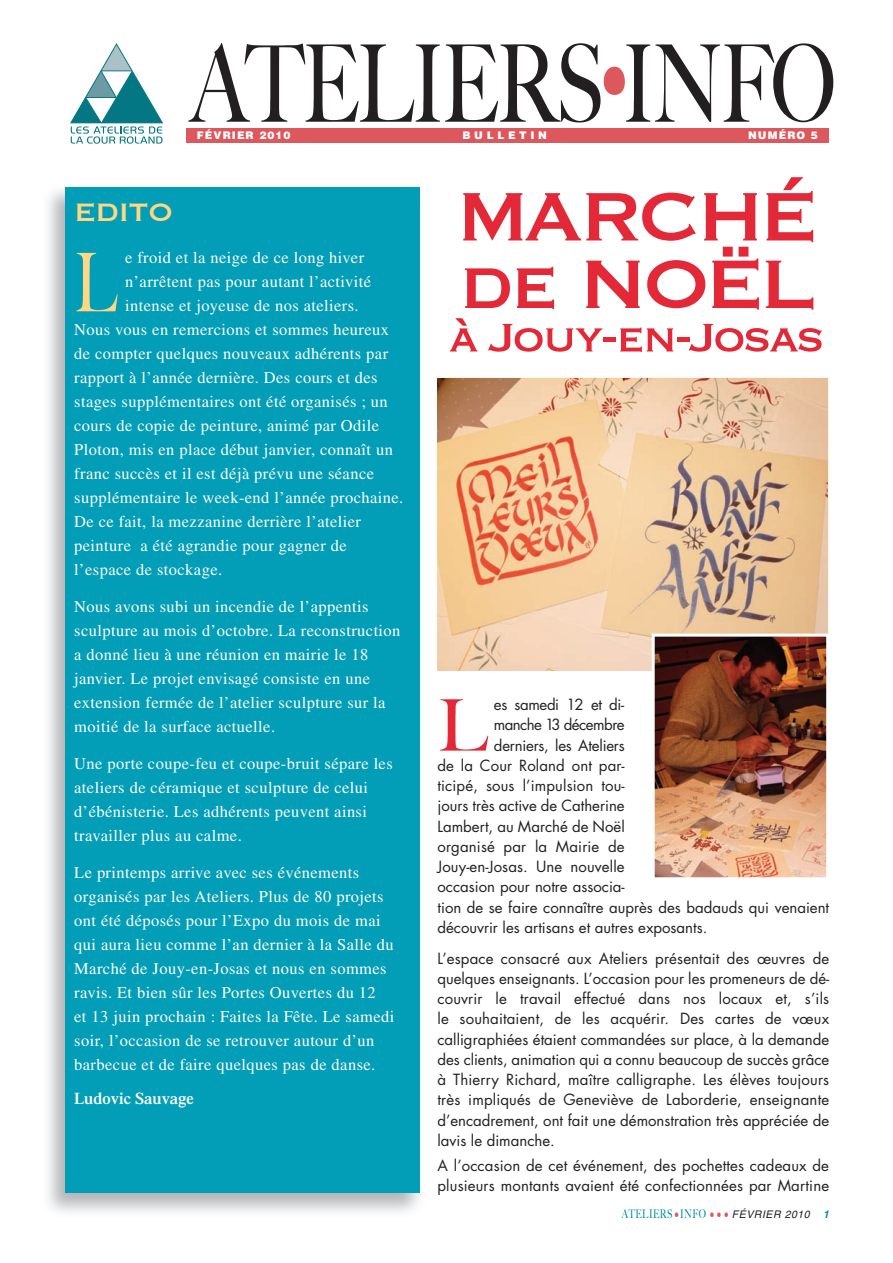
<style>
.page{position:relative;width:893px;height:1263px;background:#fff}
.page>*{position:absolute;margin:0;border:0;box-sizing:border-box;transform-origin:0 0}
.t1{font:500 240px "Big Caslon";color:#dc585c;scale:.75 1}
.t2{font:500 107.25px "Big Caslon";letter-spacing:-.025em;color:#231f20;scale:.75 1}
.t3{font:90px/67.5px "Copperplate";letter-spacing:-.075em;color:#e32938}
.t4{font:500 81.15px "Big Caslon";color:#fed786;scale:.75 1}
.t5{font:500 71.25px "Big Caslon";color:#e32938}
.t6{font:52.5px "Copperplate";letter-spacing:-.05em;color:#e32938}
.t7{font:500 39px "Big Caslon";color:#dc585c;scale:.75 1}
.t8{font:33px "Copperplate";letter-spacing:-.025em;color:#fed786}
.t9{font:16.5px/24px "Times";letter-spacing:.025em;color:#fff}
.t10{font:600 16.5px "Times";color:#fff}
.t11{font:15px/20.2px "Futura";color:#231f20;text-align:justify}
.t12{font:15px "Futura";letter-spacing:-.035em;color:#231f20}
.t13{font:15px "Futura";letter-spacing:-.025em;color:#231f20}
.t14{font:500 12px "Big Caslon";letter-spacing:.05em;color:#0089a5;scale:.75 1}
.t15{font:900 10.5px "Helvetica";letter-spacing:.1em;color:#fff}
.t16{font:italic 10.5px "Helvetica";letter-spacing:.055em;color:#231f20}
.t17{font:900 10.5px "Helvetica";letter-spacing:.35em;color:#fff}
.t18{font:italic 700 10.5px "Helvetica";color:#0089a5}
</style>
<div class="page">
<img style="left:437px;top:379px;width:391px;height:292px">
<div style="left:65px;top:187px;width:355px;height:1006px;background:#029db6"></div>
<svg style="left:71px;top:44px;width:92px;height:100px"></svg>
<div style="left:186px;top:128px;width:643px;height:15px;background:#dc585c"></div>
<img style="left:656px;top:638px;width:169px;height:238px">
<div style="left:652px;top:634px;width:177px;height:246px;border:3px solid #fff"></div>
<h2 class="t2" style="left:191px;top:22px;width:861px">ATELIERS INFO</h2>
<h1 class="t1" style="left:592px;top:-129px;width:60px">.</h1>
<p class="t15" style="left:197px;top:130px;width:95px">FÉVRIER 2010</p>
<p class="t17" style="left:462px;top:130px;width:86px">BULLETIN</p>
<p class="t15" style="left:748px;top:130px;width:71px">NUMÉRO 5</p>
<h3 class="t3" style="left:455px;top:177px;width:365px">MARCHÉ de NOËL</h3>
<h3 class="t6" style="left:449px;top:304px;width:378px">à Jouy-en-Josas</h3>
<h3 class="t8" style="left:74px;top:191px;width:101px">EDITO</h3>
<h3 class="t4" style="left:74px;top:235px;width:59px">L</h3>
<p class="t9" style="left:125px;top:247px;width:241px">e froid et la neige de ce long hiver</p>
<p class="t9" style="left:125px;top:271px;width:248px">n’arrêtent pas pour autant l’activité</p>
<p class="t9" style="left:125px;top:295px;width:235px">intense et joyeuse de nos ateliers.</p>
<p class="t9" style="left:74px;top:319px;width:316px">Nous vous en remercions et sommes heureux</p>
<p class="t9" style="left:74px;top:343px;width:315px">de compter quelques nouveaux adhérents par</p>
<p class="t9" style="left:74px;top:367px;width:305px">rapport à l’année dernière. Des cours et des</p>
<p class="t9" style="left:74px;top:391px;width:315px">stages supplémentaires ont été organisés ; un</p>
<p class="t9" style="left:74px;top:415px;width:306px">cours de copie de peinture, animé par Odile</p>
<p class="t9" style="left:74px;top:439px;width:320px">Ploton, mis en place début janvier, connaît un</p>
<p class="t9" style="left:74px;top:464px;width:301px">franc succès et il est déjà prévu une séance</p>
<p class="t9" style="left:74px;top:488px;width:331px">supplémentaire le week-end l’année prochaine.</p>
<p class="t9" style="left:74px;top:512px;width:288px">De ce fait, la mezzanine derrière l’atelier</p>
<p class="t9" style="left:74px;top:536px;width:274px">peinture a été agrandie pour gagner de</p>
<p class="t9" style="left:74px;top:560px;width:149px">l’espace de stockage.</p>
<p class="t9" style="left:74px;top:596px;width:328px">Nous avons subi un incendie de l’appentis sculpture au mois d’octobre. La reconstruction a donné lieu à une réunion en mairie le 18 janvier. Le projet envisagé consiste en une extension fermée de l’atelier sculpture sur la moitié de la surface actuelle.</p>
<p class="t9" style="left:74px;top:753px;width:320px">Une porte coupe-feu et coupe-bruit sépare les ateliers de céramique et sculpture de celui d’ébénisterie. Les adhérents peuvent ainsi travailler plus au calme.</p>
<p class="t9" style="left:74px;top:862px;width:322px">Le printemps arrive avec ses événements organisés par les Ateliers. Plus de 80 projets ont été déposés pour l’Expo du mois de mai qui aura lieu comme l’an dernier à la Salle du Marché de Jouy-en-Josas et nous en sommes ravis. Et bien sûr les Portes Ouvertes du 12<br>et 13 juin prochain : Faites la Fête. Le samedi soir, l’occasion de se retrouver autour d’un barbecue et de faire quelques pas de danse.</p>
<p class="t10" style="left:74px;top:1092px;width:121px">Ludovic Sauvage</p>
<h3 class="t5" style="left:437px;top:684px;width:52px">L</h3>
<p class="t13" style="left:494px;top:698px;width:132px">es samedi 12 et di-</p>
<p class="t12" style="left:494px;top:718px;width:132px">manche 13 décembre</p>
<p class="t11" style="left:494px;top:736px;width:132px">derniers, les Ateliers</p>
<p class="t11" style="left:437px;top:756px;width:188px">de la Cour Roland ont par-</p>
<p class="t11" style="left:437px;top:777px;width:189px">ticipé, sous l’impulsion tou-</p>
<p class="t11" style="left:437px;top:797px;width:189px">jours très active de Catherine</p>
<p class="t11" style="left:437px;top:817px;width:189px">Lambert, au Marché de Noël</p>
<p class="t11" style="left:437px;top:837px;width:189px">organisé par la Mairie de</p>
<p class="t11" style="left:437px;top:858px;width:189px">Jouy-en-Josas. Une nouvelle</p>
<p class="t11" style="left:437px;top:878px;width:189px">occasion pour notre associa-</p>
<p class="t11" style="left:437px;top:898px;width:393px">tion de se faire connaître auprès des badauds qui venaient</p>
<p class="t11" style="left:437px;top:918px;width:271px">découvrir les artisans et autres exposants.</p>
<p class="t11" style="left:437px;top:949px;width:393px">L’espace consacré aux Ateliers présentait des œuvres de quelques enseignants. L’occasion pour les promeneurs de dé&shy;couvrir le travail effectué dans nos locaux et, s’ils le souhaitaient, de les acquérir. Des cartes de vœux calligraphiées étaient commandées sur place, à la demande des clients, animation qui a connu beaucoup de succès grâce à Thierry Richard, maître calligraphe. Les élèves toujours très impliqués de Geneviève de Laborderie, enseignante d’encadrement, ont fait une démonstration très appréciée de lavis le dimanche.</p>
<p class="t11" style="left:437px;top:1156px;width:393px">A l’occasion de cet événement, des pochettes cadeaux de plusieurs montants avaient été confectionnées par Martine</p>
<p class="t14" style="left:622px;top:1207px;width:69px">ATELIERS</p>
<h3 class="t7" style="left:673px;top:1180px;width:11px">.</h3>
<p class="t14" style="left:680px;top:1207px;width:36px">INFO</p>
<h3 class="t7" style="left:708px;top:1180px;width:30px">...</h3>
<p class="t16" style="left:732px;top:1211px;width:79px">FÉVRIER 2010</p>
<p class="t18" style="left:823px;top:1211px;width:7px">1</p>
</div>
